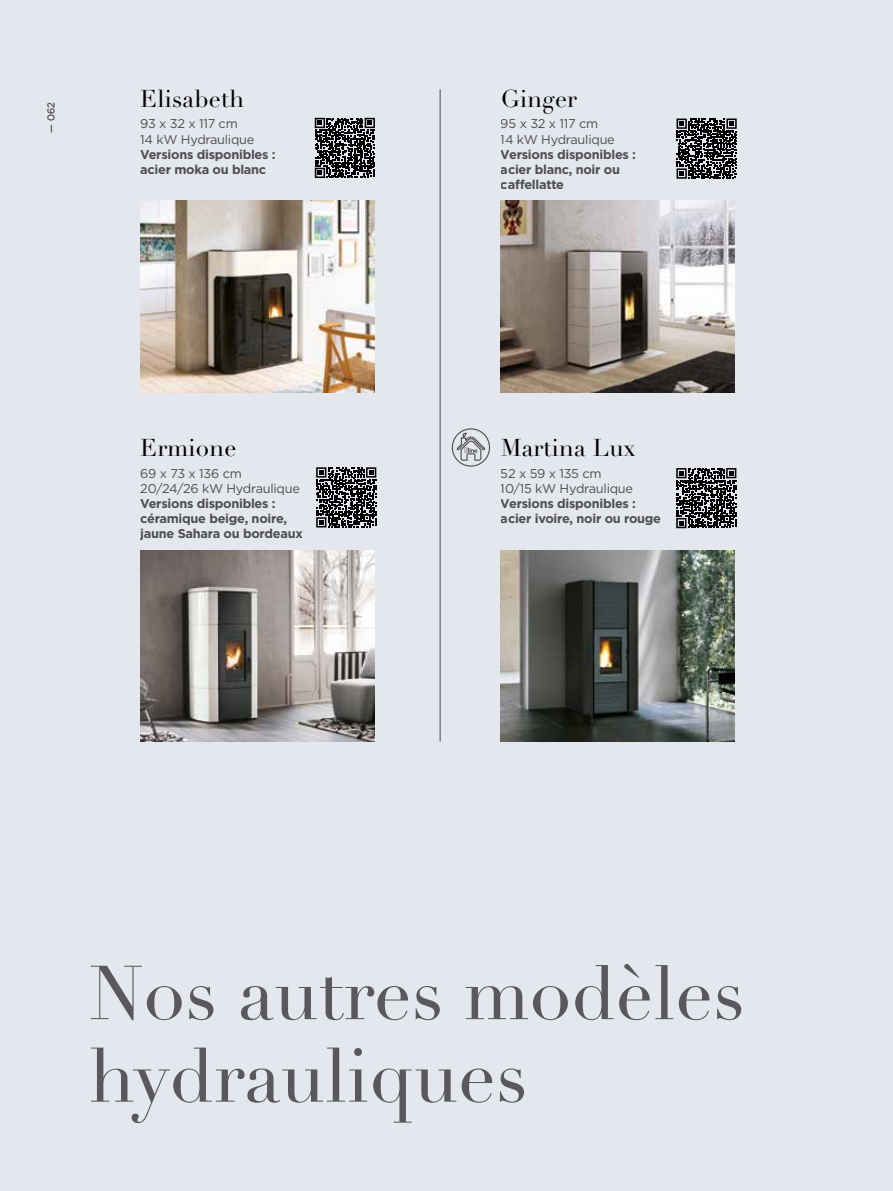
<style>
.page{position:relative;width:893px;height:1191px;background:#e5e7ef}
.page>*{position:absolute;margin:0;border:0;box-sizing:border-box;transform-origin:0 0}
.t1{font:75px/82.5px "Didot LT Std";color:#646363}
.t2{font:24px "Didot LT Std";letter-spacing:.01em;color:#000}
.t3{font:700 12.75px/15px "Gotham";letter-spacing:-.02em;color:#575756}
.t4{font:12.75px/15.3px "Gotham";letter-spacing:-.02em;color:#575756}
.t5{font:9.75px "Gotham";color:#575756}
</style>
<div class="page">
<hr style="left:440px;top:89px;width:1px;height:652px;background:#575756">
<img style="left:140px;top:550px;width:234px;height:191px">
<img style="left:501px;top:201px;width:234px;height:191px">
<img style="left:140px;top:201px;width:234px;height:191px">
<img style="left:501px;top:550px;width:234px;height:191px">
<svg style="left:316px;top:467px;width:60px;height:60px"></svg>
<svg style="left:677px;top:119px;width:60px;height:60px"></svg>
<svg style="left:676px;top:468px;width:60px;height:60px"></svg>
<svg style="left:452px;top:428px;width:38px;height:38px"></svg>
<svg style="left:315px;top:118px;width:60px;height:60px"></svg>
<p class="t5" style="left:45px;top:133px;width:32px;rotate:-90deg">— 062</p>
<h2 class="t2" style="left:140px;top:84px;width:105px">Elisabeth</h2>
<p class="t4" style="left:140px;top:116px;width:116px">93 x 32 x 117 cm<br>14 kW Hydraulique</p>
<p class="t3" style="left:140px;top:146px;width:137px">Versions disponibles : acier moka ou blanc</p>
<h2 class="t2" style="left:140px;top:433px;width:98px">Ermione</h2>
<p class="t4" style="left:140px;top:465px;width:161px">69 x 73 x 136 cm<br>20/24/26 kW Hydraulique</p>
<p class="t3" style="left:140px;top:496px;width:164px">Versions disponibles : céramique beige, noire, jaune Sahara ou bordeaux</p>
<h2 class="t2" style="left:501px;top:84px;width:78px">Ginger</h2>
<p class="t4" style="left:501px;top:116px;width:116px">95 x 32 x 117 cm<br>14 kW Hydraulique</p>
<p class="t3" style="left:501px;top:146px;width:137px">Versions disponibles : acier blanc, noir ou caffellatte</p>
<h2 class="t2" style="left:501px;top:433px;width:136px">Martina Lux</h2>
<p class="t4" style="left:501px;top:465px;width:134px">52 x 59 x 135 cm<br>10/15 kW Hydraulique</p>
<p class="t3" style="left:501px;top:496px;width:162px">Versions disponibles : acier ivoire, noir ou rouge</p>
<h1 class="t1" style="left:89px;top:953px;width:657px">Nos autres modèles hydrauliques</h1>
</div>
